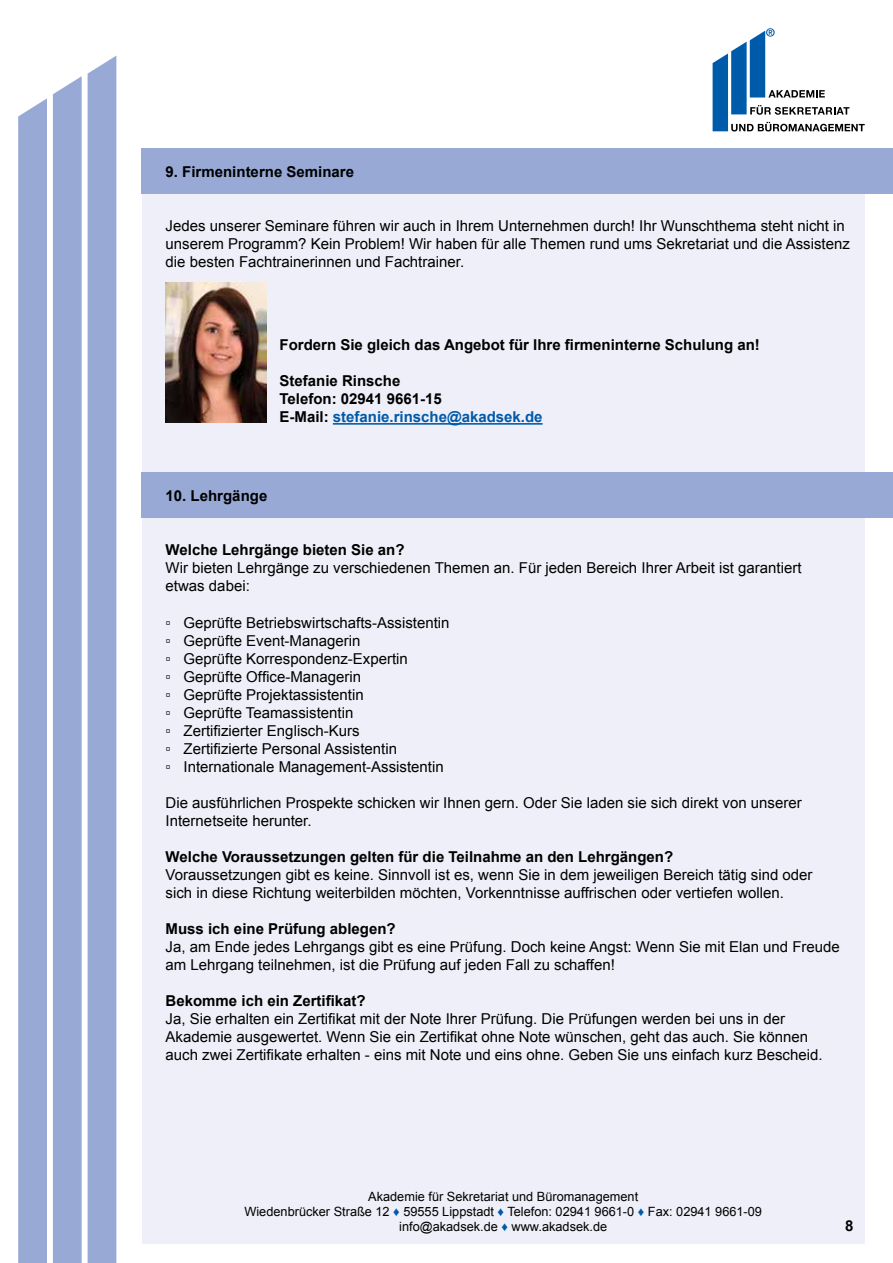
<style>
.page{position:relative;width:893px;height:1263px;background:#fff}
.page>*{position:absolute;margin:0;border:0;box-sizing:border-box;transform-origin:0 0}
.t1{font:15px/18px "Arial";color:#000}
.t2{font:700 15px/18px "Arial";color:#000}
.t3{font:12.75px/15.3px "Arial";color:#000;text-align:center}
.s1{color:#005aaa}
</style>
<div class="page">
<div style="left:142px;top:148px;width:723px;height:1096px;background:#eeeff8"></div>
<div style="left:18px;top:98px;width:29px;height:1165px;background:#98a9d6"></div>
<div style="left:53px;top:76px;width:29px;height:1187px;background:#98a9d6"></div>
<div style="left:88px;top:56px;width:28px;height:1207px;background:#98a9d6"></div>
<svg style="left:713px;top:28px;width:152px;height:103px"></svg>
<div style="left:142px;top:148px;width:751px;height:45px;background:#98a9d6"></div>
<div style="left:142px;top:472px;width:751px;height:46px;background:#98a9d6"></div>
<hr style="left:333px;top:423px;width:210px;height:2px;background:#005aaa">
<img style="left:166px;top:282px;width:101px;height:141px">
<p class="t2" style="left:166px;top:163px;width:190px">9. Firmeninterne Seminare</p>
<p class="t1" style="left:166px;top:217px;width:686px">Jedes unserer Seminare führen wir auch in Ihrem Unternehmen durch! Ihr Wunschthema steht nicht in unserem Programm? Kein Problem! Wir haben für alle Themen rund ums Sekretariat und die Assistenz die besten Fachtrainerinnen und Fachtrainer.</p>
<p class="t2" style="left:280px;top:336px;width:482px">Fordern Sie gleich das Angebot für Ihre firmeninterne Schulung an!</p>
<p class="t2" style="left:280px;top:372px;width:265px">Stefanie Rinsche<br>Telefon: 02941 9661-15<br>E-Mail: <span class="s1">stefanie.rinsche@akadsek.de</span></p>
<p class="t2" style="left:166px;top:487px;width:103px">10. Lehrgänge</p>
<p class="t2" style="left:166px;top:541px;width:240px">Welche Lehrgänge bieten Sie an?</p>
<p class="t1" style="left:166px;top:559px;width:637px">Wir bieten Lehrgänge zu verschiedenen Themen an. Für jeden Bereich Ihrer Arbeit ist garantiert etwas dabei:</p>
<p class="t1" style="left:166px;top:613px;width:285px">▫ Geprüfte Betriebswirtschafts-Assistentin ▫ Geprüfte Event-Managerin<br>▫ Geprüfte Korrespondenz-Expertin<br>▫ Geprüfte Office-Managerin<br>▫ Geprüfte Projektassistentin<br>▫ Geprüfte Teamassistentin<br>▫ Zertifizierter Englisch-Kurs<br>▫ Zertifizierte Personal Assistentin<br>▫ Internationale Management-Assistentin</p>
<p class="t1" style="left:166px;top:793px;width:638px">Die ausführlichen Prospekte schicken wir Ihnen gern. Oder Sie laden sie sich direkt von unserer<br>Internetseite herunter.</p>
<p class="t2" style="left:166px;top:847px;width:509px">Welche Voraussetzungen gelten für die Teilnahme an den Lehrgängen?</p>
<p class="t1" style="left:166px;top:865px;width:648px">Voraussetzungen gibt es keine. Sinnvoll ist es, wenn Sie in dem jeweiligen Bereich tätig sind oder sich in diese Richtung weiterbilden möchten, Vorkenntnisse auffrischen oder vertiefen wollen.</p>
<p class="t2" style="left:166px;top:919px;width:232px">Muss ich eine Prüfung ablegen?</p>
<p class="t1" style="left:166px;top:937px;width:676px">Ja, am Ende jedes Lehrgangs gibt es eine Prüfung. Doch keine Angst: Wenn Sie mit Elan und Freude am Lehrgang teilnehmen, ist die Prüfung auf jeden Fall zu schaffen!</p>
<p class="t2" style="left:166px;top:991px;width:202px">Bekomme ich ein Zertifikat?</p>
<p class="t1" style="left:166px;top:1009px;width:658px">Ja, Sie erhalten ein Zertifikat mit der Note Ihrer Prüfung. Die Prüfungen werden bei uns in der<br>Akademie ausgewertet. Wenn Sie ein Zertifikat ohne Note wünschen, geht das auch. Sie können auch zwei Zertifikate erhalten - eins mit Note und eins ohne. Geben Sie uns einfach kurz Bescheid.</p>
<p class="t3" style="left:244px;top:1188px;width:519px">Akademie für Sekretariat und Büromanagement<br>Wiedenbrücker Straße 12 <span class="s1">♦</span> 59555 Lippstadt <span class="s1">♦</span> Telefon: 02941 9661-0 <span class="s1">♦</span> Fax: 02941 9661-09 info@akadsek.de <span class="s1">♦</span> www.akadsek.de</p>
<p class="t2" style="left:845px;top:1217px;width:10px">8</p>
</div>
